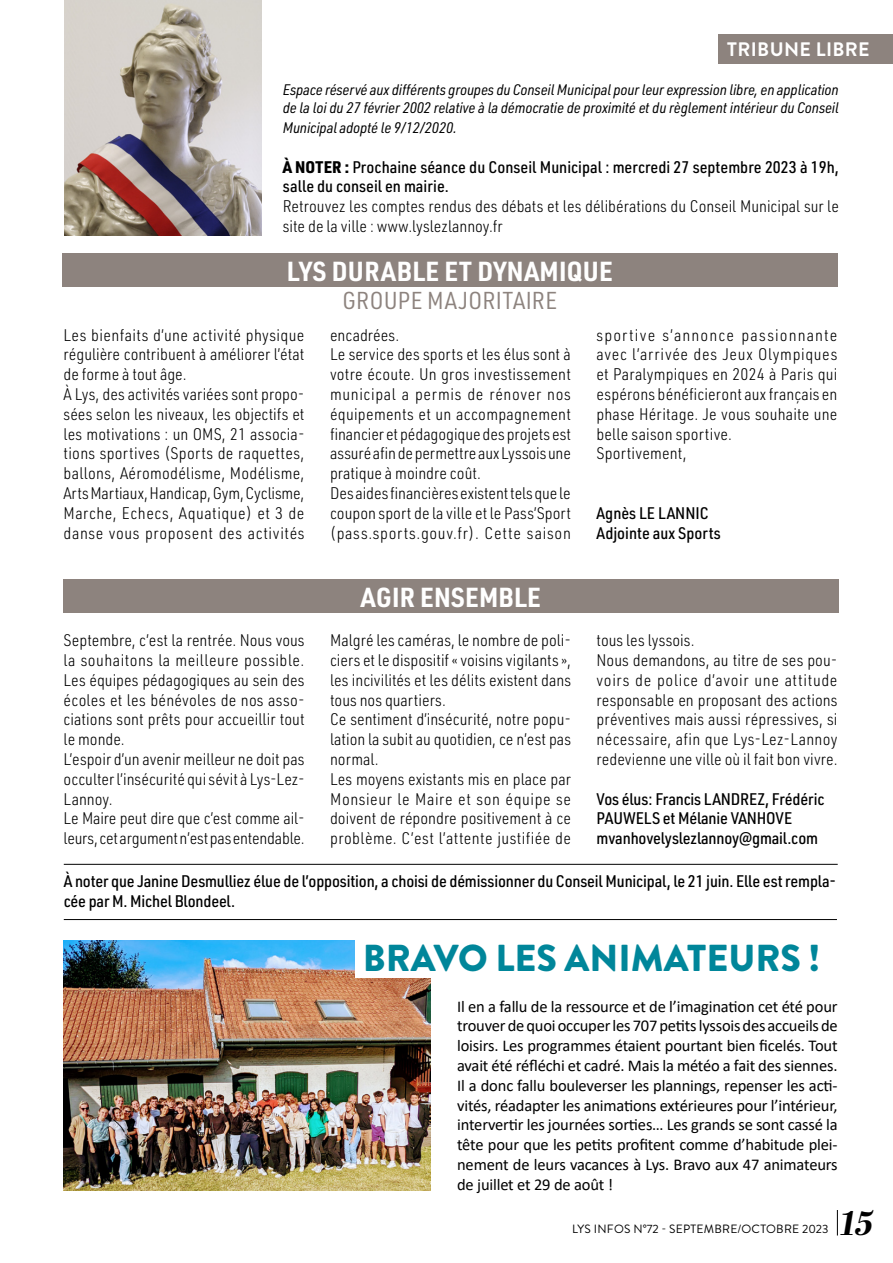
<style>
.page{position:relative;width:893px;height:1263px;background:#fff}
.page>*{position:absolute;margin:0;border:0;box-sizing:border-box;transform-origin:0 0}
.t1{font:900 37.5px "Brandon Grotesque";color:#00869a}
.t2{font:italic 700 33.75px "Abril Display";color:#000}
.t3{font:700 27px "URWDIN Semi Cond";letter-spacing:.01em;color:#fff}
.t4{font:24px "URWDIN Semi Cond";letter-spacing:.01em;color:#8d837e}
.t5{font:700 19.5px "Brandon Grotesque";letter-spacing:.02em;color:#fff}
.t6{font:300 16.5px/19.8px "URWDIN Semi Cond";letter-spacing:.005em;color:#000}
.t7{font:16.5px/19.8px "Calibri";letter-spacing:-.01em;color:#000;text-align:justify}
.t8{font:500 16.5px/19.8px "URWDIN Semi Cond";letter-spacing:-.01em;color:#000}
.t9{font:italic 15px/18px "URWDIN Semi Cond";letter-spacing:-.01em;color:#000}
.t10{font:12px "Brandon Grotesque";letter-spacing:.02em;color:#000}
.s1{font-size:16.5px}
.s2{font-weight:900}
</style>
<div class="page">
<img style="left:64px;top:941px;width:366px;height:250px">
<div style="left:355px;top:938px;width:494px;height:40px;background:#fff"></div>
<svg style="left:837px;top:1210px;width:1px;height:25px"></svg>
<div style="left:719px;top:34px;width:174px;height:30px;background:#8d837e"></div>
<div style="left:62px;top:253px;width:775px;height:33px;background:#8d837e"></div>
<img style="left:64px;top:0;width:198px;height:235px">
<div style="left:63px;top:579px;width:775px;height:34px;background:#8d837e"></div>
<hr style="left:64px;top:864px;width:774px;height:1px;background:#000">
<hr style="left:64px;top:919px;width:773px;height:1px;background:#000">
<p class="t5" style="left:727px;top:36px;width:144px">TRIBUNE LIBRE</p>
<p class="t9" style="left:283px;top:80px;width:558px">Espace réservé aux différents groupes du Conseil Municipal pour leur expression libre, en application de la loi du 27 février 2002 relative à la démocratie de proximité et du règlement intérieur du Conseil</p>
<p class="t9" style="left:283px;top:118px;width:176px">Municipal adopté le 9/12/2020<span class="s1">.</span></p>
<p class="t8" style="left:283px;top:156px;width:558px"><span class="s2">À NOTER :</span> Prochaine séance du Conseil Municipal : mercredi 27 septembre 2023 à 19h, salle du conseil en mairie.</p>
<p class="t6" style="left:283px;top:196px;width:558px">Retrouvez les comptes rendus des débats et les délibérations du Conseil Municipal sur le site de la ville : www.lyslezlannoy.fr</p>
<h3 class="t3" style="left:287px;top:252px;width:327px">LYS DURABLE ET DYNAMIQUE</h3>
<h3 class="t4" style="left:343px;top:285px;width:216px">GROUPE MAJORITAIRE</h3>
<p class="t6" style="left:64px;top:324px;width:243px">Les bienfaits d’une activité physique régulière contribuent à améliorer l’état de forme à tout âge.<br>À Lys, des activités variées sont propo&shy;sées selon les niveaux, les objectifs et les motivations : un OMS, 21 associa&shy;tions sportives (Sports de raquettes, ballons, Aéromodélisme, Modélisme, Arts Martiaux, Handicap, Gym, Cyclisme, Marche, Echecs, Aquatique) et 3 de danse vous proposent des activités</p>
<p class="t6" style="left:330px;top:324px;width:243px">encadrées.<br>Le service des sports et les élus sont à votre écoute. Un gros investissement municipal a permis de rénover nos équipements et un accompagnement financier et pédagogique des projets est assuré afin de permettre aux Lyssois une pratique à moindre coût.<br>Des aides financières existent tels que le coupon sport de la ville et le Pass’Sport (pass.sports.gouv.fr). Cette saison</p>
<p class="t6" style="left:596px;top:324px;width:242px">sportive s’annonce passionnante avec l’arrivée des Jeux Olympiques et Paralympiques en 2024 à Paris qui espérons bénéficieront aux français en phase Héritage. Je vous souhaite une belle saison sportive.<br>Sportivement,</p>
<p class="t8" style="left:596px;top:502px;width:126px">Agnès LE LANNIC<br>Adjointe aux Sports</p>
<h3 class="t3" style="left:361px;top:579px;width:181px">AGIR ENSEMBLE</h3>
<p class="t6" style="left:64px;top:630px;width:243px">Septembre, c’est la rentrée. Nous vous la souhaitons la meilleure possible.<br>Les équipes pédagogiques au sein des écoles et les bénévoles de nos asso&shy;ciations sont prêts pour accueillir tout le monde.<br>L’espoir d’un avenir meilleur ne doit pas occulter l’insécurité qui sévit à Lys-Lez-Lannoy.<br>Le Maire peut dire que c’est comme ail&shy;leurs, cet argument n’est pas entendable.</p>
<p class="t6" style="left:330px;top:630px;width:243px">Malgré les caméras, le nombre de poli&shy;ciers et le dispositif « voisins vigilants », les incivilités et les délits existent dans tous nos quartiers.<br>Ce sentiment d’insécurité, notre popu&shy;lation la subit au quotidien, ce n’est pas normal.<br>Les moyens existants mis en place par Monsieur le Maire et son équipe se doivent de répondre positivement à ce problème. C’est l’attente justifiée de</p>
<p class="t6" style="left:597px;top:630px;width:242px">tous les lyssois.<br>Nous demandons, au titre de ses pou&shy;voirs de police d’avoir une attitude responsable en proposant des actions préventives mais aussi répressives, si nécessaire, afin que Lys-Lez-Lannoy redevienne une ville où il fait bon vivre.</p>
<p class="t8" style="left:597px;top:788px;width:229px">Vos élus: Francis LANDREZ, Frédéric<br>PAUWELS et Mélanie VANHOVE mvanhovelyslezlannoy@gmail.com</p>
<p class="t8" style="left:64px;top:871px;width:774px">À noter que Janine Desmulliez élue de l’opposition, a choisi de démissionner du Conseil Municipal, le 21 juin. Elle est rempla&shy;cée par M. Michel Blondeel.</p>
<h1 class="t1" style="left:363px;top:932px;width:459px">BRAVO LES ANIMATEURS !</h1>
<p class="t7" style="left:457px;top:996px;width:382px">Il en a fallu de la ressource et de l’imagination cet été pour trouver de quoi occuper les 707 petits lyssois des accueils de loisirs. Les programmes étaient pourtant bien ficelés. Tout avait été réfléchi et cadré. Mais la météo a fait des siennes.<br>Il a donc fallu bouleverser les plannings, repenser les acti&shy;vités, réadapter les animations extérieures pour l’intérieur, intervertir les journées sorties… Les grands se sont cassé la tête pour que les petits profitent comme d’habitude plei&shy;nement de leurs vacances à Lys. Bravo aux 47 animateurs de juillet et 29 de août !</p>
<p class="t10" style="left:572px;top:1221px;width:258px">LYS INFOS N°72 - SEPTEMBRE/OCTOBRE 2023</p>
<h2 class="t2" style="left:840px;top:1199px;width:35px">15</h2>
</div>
